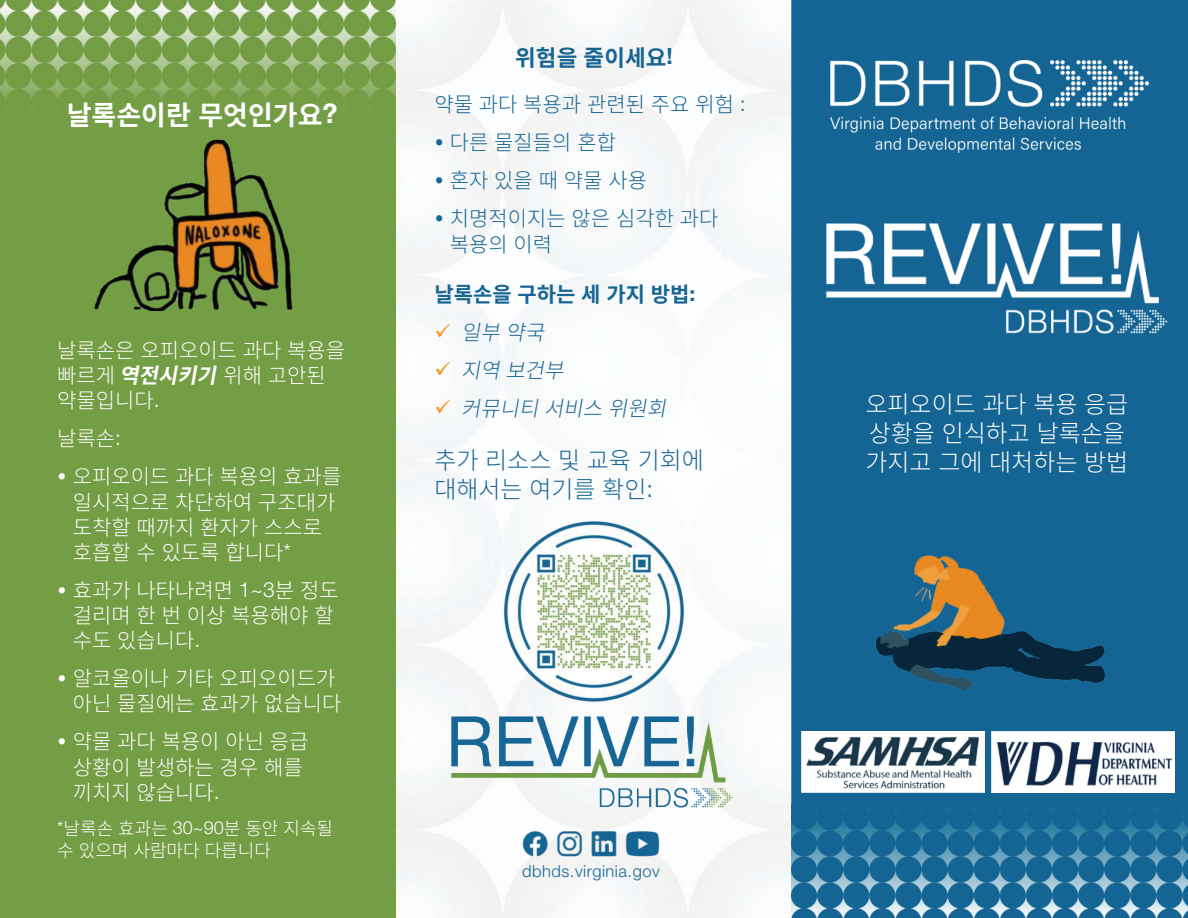
<style>
.page{position:relative;width:1188px;height:918px;background:#fff}
.page>*{position:absolute;margin:0;border:0;box-sizing:border-box;transform-origin:0 0}
.t1{font:700 27px "Noto Sans CJ Kkr";color:#fff}
.t2{font:300 24px/28.8px "Noto Sans CJ Kkr";color:#fff}
.t3{font:300 24px/28.8px "Noto Sans CJ Kkr";color:#166594}
.t4{font:700 22.5px "Noto Sans CJ Kkr";color:#166594}
.t5{font:300 21px/25.2px "Noto Sans CJ Kkr";color:#fff}
.t6{font:300 21px/25.2px "Noto Sans CJ Kkr";color:#166594}
.t7{font:italic 300 21px "Noto Sans CJ Kkr";color:#166594}
.t8{font:700 21px "Noto Sans CJ Kkr";color:#166594}
.t9{font:300 21px "Noto Sans CJ Kkr";letter-spacing:.14em;color:#166594}
.t10{font:300 18px/21.6px "Noto Sans CJ Kkr";color:#fff}
.t11{font:300 16.5px "Helvetica Neue LT Std";letter-spacing:.03em;color:#166594}
.s1{font-family:"Helvetica Neue LT Std"}
.s2{font-weight:700;font-style:italic}
.s3{color:#f49620}
</style>
<div class="page">
<div style="left:791px;top:0;width:397px;height:918px;background:#156594"></div>
<div style="left:0;top:0;width:396px;height:918px;background:#749e45"></div>
<img style="left:69px;top:139px;width:256px;height:172px">
<img style="left:853px;top:538px;width:288px;height:153px">
<img style="left:831px;top:60px;width:318px;height:93px">
<img style="left:826px;top:224px;width:341px;height:110px">
<img style="left:801px;top:731px;width:184px;height:61px">
<img style="left:991px;top:731px;width:183px;height:61px">
<img style="left:452px;top:793px;width:280px;height:14px">
<img style="left:522px;top:825px;width:142px;height:35px">
<img style="left:412px;top:429px;width:364px;height:364px">
<p class="t1" style="left:67px;top:99px;width:272px">날록손이란 무엇인가요<span class="s1">?</span></p>
<p class="t5" style="left:57px;top:338px;width:289px">날록손은 오피오이드 과다 복용을 빠르게 <span class="s2">역전시키기</span>위해 고안된 약물입니다<span class="s1">.</span></p>
<p class="t5" style="left:57px;top:427px;width:65px">날록손<span class="s1">:</span></p>
<p class="t5" style="left:73px;top:465px;width:270px;text-indent:-15px">• 오피오이드 과다 복용의 효과를 일시적으로 차단하여 구조대가 도착할 때까지 환자가 스스로 호흡할 수 있도록 합니다<span class="s1">*</span></p>
<p class="t5" style="left:73px;top:578px;width:267px;text-indent:-15px">• 효과가 나타나려면 <span class="s1">1~3</span>분 정도 걸리며 한 번 이상 복용해야 할 수도 있습니다<span class="s1">.</span></p>
<p class="t5" style="left:57px;top:666px;width:286px;text-align:right">• 알코올이나 기타 오피오이드가 아닌 물질에는 효과가 없습니다</p>
<p class="t5" style="left:73px;top:730px;width:237px;text-indent:-15px">• 약물 과다 복용이 아닌 응급 상황이 발생하는 경우 해를 끼치지 않습니다<span class="s1">.</span></p>
<p class="t10" style="left:57px;top:818px;width:277px"><span class="s1">*</span>날록손 효과는 <span class="s1">30~90</span>분 동안 지속될 수 있으며 사람마다 다릅니다</p>
<p class="t4" style="left:515px;top:45px;width:159px">위험을 줄이세요<span class="s1">!</span></p>
<p class="t6" style="left:434px;top:93px;width:313px">약물 과다 복용과 관련된 주요 위험 <span class="s1">:</span></p>
<p class="t6" style="left:434px;top:131px;width:183px">• 다른 물질들의 혼합</p>
<p class="t9" style="left:434px;top:169px;width:214px">•혼자있을때약물사용</p>
<p class="t6" style="left:450px;top:206px;width:270px;text-indent:-15px">• 치명적이지는 않은 심각한 과다 복용의 이력</p>
<p class="t8" style="left:434px;top:283px;width:263px">날록손을 구하는 세 가지 방법<span class="s1">:</span></p>
<p class="t7" style="left:434px;top:321px;width:122px"><span class="s3">✓</span> 일부 약국</p>
<p class="t7" style="left:434px;top:359px;width:141px"><span class="s3">✓</span> 지역 보건부</p>
<p class="t7" style="left:434px;top:397px;width:244px"><span class="s3">✓</span> 커뮤니티 서비스 위원회</p>
<p class="t3" style="left:434px;top:447px;width:271px">추가 리소스 및 교육 기회에 대해서는 여기를 확인<span class="s1">:</span></p>
<p class="t11" style="left:522px;top:861px;width:139px">dbhds.virginia.gov</p>
<p class="t2" style="left:865px;top:390px;width:264px">오피오이드 과다 복용 응급 상황을 인식하고 날록손을 가지고 그에 대처하는 방법</p>
</div>
